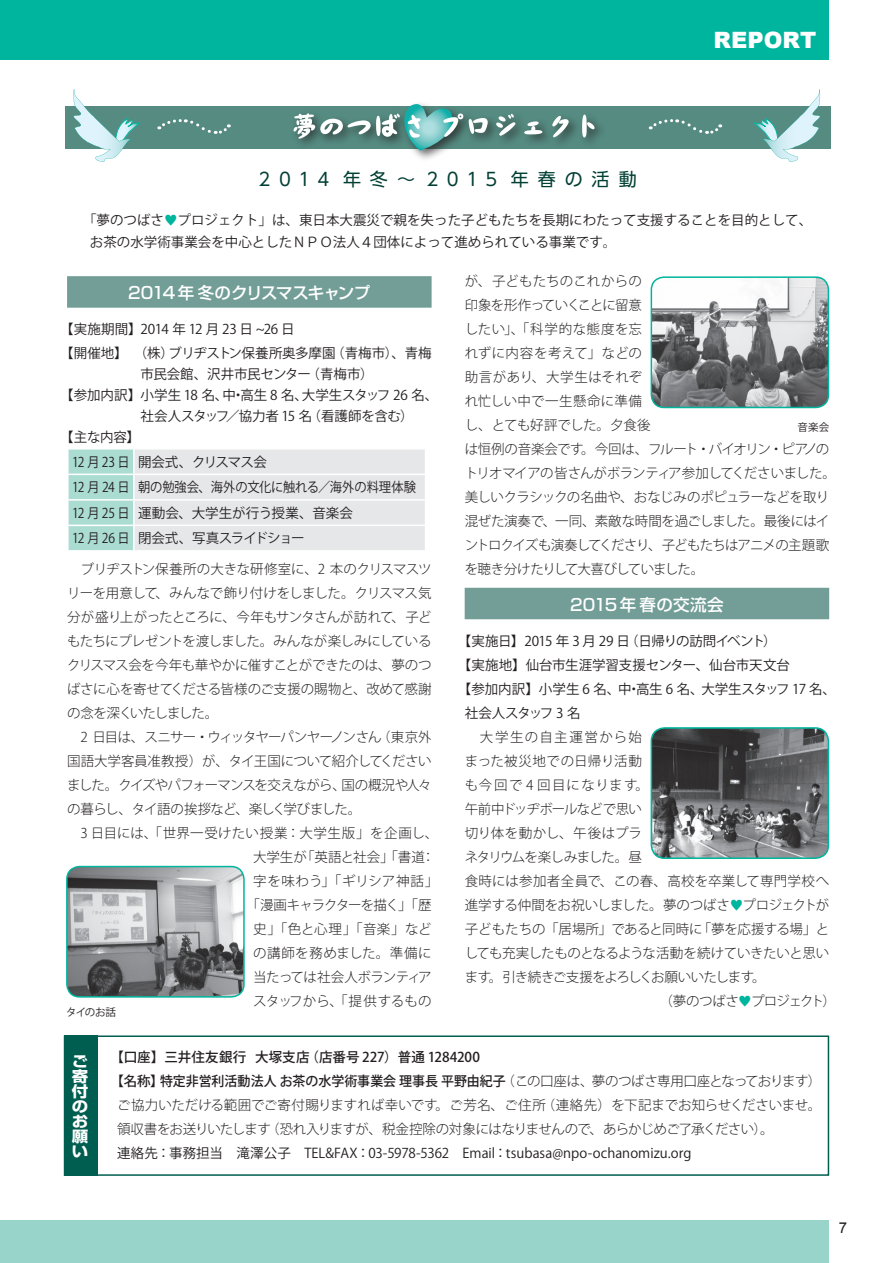
<style>
.page{position:relative;width:893px;height:1263px;background:#fff}
.page>*{position:absolute;margin:0;border:0;box-sizing:border-box;transform-origin:0 0}
.t1{font:900 22.5px "Arial";letter-spacing:.005em;color:#fff}
.t2{font:18px "UD Shin Go Pro";letter-spacing:.47em;color:#003f34}
.t3{font:500 16.5px "Shin Go Pro";letter-spacing:-.06em;color:#fff}
.t4{font:500 16.5px "Shin Go Pro";letter-spacing:.02em;color:#fff}
.t5{font:700 15px/15px "Shin Go Pro";color:#fff;text-align:justify;scale:1.1 1}
.t6{font:15px "Arial";color:#231f20}
.t7{font:300 13.5px/24px "Koz Go Pro";letter-spacing:-.03em;color:#231f20}
.t8{font:13.5px/22.5px "Koz Go Std";color:#231f20}
.t9{font:300 13.5px "Koz Go Std";letter-spacing:-.02em;color:#231f20}
.t10{font:13.5px/24px "Koz Go Pro";letter-spacing:-.015em;color:#231f20}
.t11{font:500 13.5px "Koz Go Std";color:#231f20}
.t12{font:13.5px/25.5px "Koz Go Pro";letter-spacing:-.015em;color:#231f20;scale:.9 1}
.t13{font:300 13.5px "Koz Go Pro";letter-spacing:-.065em;color:#231f20}
.t14{font:300 13.5px "Koz Go Std";letter-spacing:-.05em;color:#231f20}
.t15{font:300 13.5px "Koz Go Pro";letter-spacing:-.005em;color:#231f20}
.t16{font:300 13.5px "Koz Go Std";letter-spacing:-.065em;color:#231f20}
.t17{font:300 13.5px "Koz Go Pro";letter-spacing:.025em;color:#231f20}
.t18{font:13.5px "Koz Go Std";letter-spacing:-.04em;color:#231f20}
.t19{font:300 13.5px "Koz Go Std";letter-spacing:.015em;color:#231f20}
.t20{font:300 13.5px "Koz Go Pro";letter-spacing:-.07em;color:#231f20}
.t21{font:300 13.5px "Koz Go Std";letter-spacing:-.06em;color:#231f20}
.t22{font:300 13.5px "Koz Go Pro";letter-spacing:-.05em;color:#231f20}
.t23{font:300 13.5px "Koz Go Std";letter-spacing:-.04em;color:#231f20}
.t24{font:300 13.5px "Koz Go Pro";letter-spacing:.04em;color:#231f20}
.t25{font:300 13.5px "Koz Go Std";letter-spacing:.005em;color:#231f20}
.t26{font:300 13.5px "Koz Go Std";letter-spacing:.095em;color:#231f20}
.t27{font:300 13.5px "Koz Go Std";letter-spacing:.01em;color:#231f20}
.t28{font:300 13.5px "Koz Go Pro";letter-spacing:.035em;color:#231f20}
.t29{font:300 13.5px "Koz Go Std";letter-spacing:.1em;color:#231f20}
.t30{font:13.5px "Koz Go Std";letter-spacing:-.05em;color:#231f20}
.t31{font:10.5px "Koz Go Pro";letter-spacing:-.015em;color:#231f20}
.s1{color:#00b59d}
.s2{font-weight:300}
</style>
<div class="page">
<div style="left:0;top:0;width:829px;height:60px;background:#00b59d"></div>
<div style="left:0;top:1220px;width:829px;height:43px;background:#98d4c9"></div>
<div style="left:64px;top:1035px;width:765px;height:141px;border:2px solid #005e50"></div>
<div style="left:64px;top:1035px;width:33px;height:141px;background:#005e50"></div>
<div style="left:65px;top:106px;width:765px;height:43px;background:#558b81"></div>
<div style="left:290px;top:100px;width:316px;height:62px;background:#231f20;opacity:.7"></div>
<svg style="left:293px;top:104px;width:170px;height:47px"></svg>
<svg style="left:469px;top:118px;width:19px;height:16px"></svg>
<svg style="left:496px;top:114px;width:19px;height:22px"></svg>
<svg style="left:524px;top:121px;width:18px;height:13px"></svg>
<svg style="left:552px;top:116px;width:17px;height:21px"></svg>
<svg style="left:582px;top:115px;width:13px;height:22px"></svg>
<svg style="left:159px;top:119px;width:72px;height:15px"></svg>
<svg style="left:650px;top:119px;width:73px;height:15px"></svg>
<svg style="left:754px;top:89px;width:66px;height:73px"></svg>
<svg style="left:73px;top:89px;width:67px;height:73px"></svg>
<div style="left:465px;top:588px;width:364px;height:31px;background:#729e97"></div>
<div style="left:67px;top:276px;width:365px;height:32px;background:#729e97"></div>
<svg style="left:68px;top:449px;width:357px;height:101px;background:#dde6e6"></svg>
<img style="left:67px;top:866px;width:175px;height:129px">
<div style="left:66px;top:866px;width:179px;height:132px;border:2px solid #00b59d;border-radius:13px"></div>
<img style="left:651px;top:277px;width:177px;height:130px">
<div style="left:651px;top:276px;width:178px;height:132px;border:2px solid #00b59d;border-radius:13px"></div>
<img style="left:651px;top:728px;width:177px;height:130px">
<div style="left:651px;top:727px;width:178px;height:132px;border:2px solid #00b59d;border-radius:13px"></div>
<h1 class="t1" style="left:713px;top:23px;width:104px">REPORT</h1>
<h2 class="t2" style="left:259px;top:165px;width:380px">2014 年冬～ 2015 年春の活動</h2>
<p class="t8" style="left:90px;top:209px;width:724px;text-indent:-7px">「夢のつばさ<span class="s1">♥</span>プロジェクト」は、東日本大震災で親を失った子どもたちを長期にわたって支援することを目的として、お茶の水学術事業会を中心としたＮＰＯ法人４団体によって進められている事業です。</p>
<p class="t7" style="left:465px;top:269px;width:373px">が、子どもたちのこれからの<br>印象を形作っていくことに留意<br>したい」、「科学的な態度を忘<br>れずに内容を考えて」などの<br>助言があり、大学生はそれぞ<br>れ忙しい中で一生懸命に準備<br>し、とても好評でした。夕食後<br>は恒例の音楽会です。今回は、フルート・バイオリン・ピアノのトリオマイアの皆さんがボランティア参加してくださいました。美しいクラシックの名曲や、おなじみのポピュラーなどを取り混ぜた演奏で、一同、素敵な時間を過ごしました。最後にはイントロクイズも演奏してくださり、子どもたちはアニメの主題歌を聴き分けたりして大喜びしていました。</p>
<p class="t4" style="left:570px;top:591px;width:155px">2015年春の交流会</p>
<p class="t18" style="left:458px;top:632px;width:320px">【実施日】2015 年 3 月 29 日（日帰りの訪問イベント）</p>
<p class="t8" style="left:458px;top:654px;width:333px">【実施地】仙台市生涯学習支援センター、仙台市天文台</p>
<p class="t8" style="left:458px;top:678px;width:379px">【参加内訳】小学生 6 名、中・高生 6 名、大学生スタッフ 17 名、</p>
<p class="t30" style="left:465px;top:704px;width:117px">社会人スタッフ 3 名</p>
<p class="t29" style="left:465px;top:728px;width:179px">　大学生の自主運営から始</p>
<p class="t25" style="left:465px;top:752px;width:179px">まった被災地での日帰り活動</p>
<p class="t26" style="left:465px;top:776px;width:186px">も今回で 4 回目になります。</p>
<p class="t16" style="left:465px;top:800px;width:179px">午前中ドッヂボールなどで思い</p>
<p class="t27" style="left:465px;top:824px;width:179px">切り体を動かし、午後はプラ</p>
<p class="t16" style="left:465px;top:848px;width:179px">ネタリウムを楽しみました。昼</p>
<p class="t19" style="left:465px;top:872px;width:366px">食時には参加者全員で、この春、高校を卒業して専門学校へ</p>
<p class="t9" style="left:465px;top:896px;width:366px">進学する仲間をお祝いしました。夢のつばさ<span class="s1">♥</span>プロジェクトが</p>
<p class="t9" style="left:465px;top:920px;width:366px">子どもたちの「居場所」であると同時に「夢を応援する場」と</p>
<p class="t9" style="left:465px;top:944px;width:366px">しても充実したものとなるような活動を続けていきたいと思い</p>
<p class="t21" style="left:465px;top:968px;width:302px">ます。引き続きご支援をよろしくお願いいたします。</p>
<p class="t23" style="left:659px;top:992px;width:178px">（夢のつばさ<span class="s1">♥</span>プロジェクト）</p>
<p class="t3" style="left:128px;top:279px;width:244px">2014 年冬のクリスマスキャンプ</p>
<p class="t10" style="left:60px;top:318px;width:373px">【実施期間】2014 年 12 月 23 日 ~26 日<br>【開催地】（株）ブリヂストン保養所奥多摩園（青梅市）、青梅</p>
<p class="t10" style="left:141px;top:363px;width:234px">市民会館、沢井市民センター（青梅市）</p>
<p class="t10" style="left:60px;top:384px;width:379px">【参加内訳】小学生 18 名、中・高生 8 名、大学生スタッフ 26 名、</p>
<p class="t10" style="left:141px;top:405px;width:275px">社会人スタッフ／協力者 15 名（看護師を含む）</p>
<p class="t10" style="left:60px;top:426px;width:81px">【主な内容】</p>
<p class="t12" style="left:72px;top:449px;width:384px">12 月 23 日 開会式、クリスマス会<br>12 月 24 日 朝の勉強会、海外の文化に触れる／海外の料理体験<br>12 月 25 日 運動会、大学生が行う授業、音楽会<br>12 月 26 日 閉会式、写真スライドショー</p>
<p class="t7" style="left:67px;top:557px;width:366px">　ブリヂストン保養所の大きな研修室に、2 本のクリスマスツ</p>
<p class="t7" style="left:67px;top:581px;width:366px">リーを用意して、みんなで飾り付けをしました。クリスマス気</p>
<p class="t7" style="left:67px;top:605px;width:366px">分が盛り上がったところに、今年もサンタさんが訪れて、子ど</p>
<p class="t7" style="left:67px;top:629px;width:366px">もたちにプレゼントを渡しました。みんなが楽しみにしている</p>
<p class="t7" style="left:67px;top:653px;width:366px">クリスマス会を今年も華やかに催すことができたのは、夢のつ</p>
<p class="t7" style="left:67px;top:677px;width:366px">ばさに心を寄せてくださる皆様のご支援の賜物と、改めて感謝</p>
<p class="t20" style="left:67px;top:704px;width:153px">の念を深くいたしました。</p>
<p class="t13" style="left:67px;top:728px;width:366px">　2 日目は、スニサー・ウィッタヤーパンヤーノンさん（東京外</p>
<p class="t7" style="left:67px;top:749px;width:366px">国語大学客員准教授）が、タイ王国について紹介してください</p>
<p class="t13" style="left:67px;top:776px;width:366px">ました。クイズやパフォーマンスを交えながら、国の概況や人々</p>
<p class="t22" style="left:67px;top:800px;width:296px">の暮らし、タイ語の挨拶など、楽しく学びました。</p>
<p class="t17" style="left:67px;top:824px;width:373px">　3 日目には、「世界一受けたい授業：大学生版」を企画し、</p>
<p class="t15" style="left:253px;top:848px;width:183px">大学生が「英語と社会」「書道：</p>
<p class="t24" style="left:253px;top:872px;width:187px">字を味わう」「ギリシア神話」</p>
<p class="t20" style="left:246px;top:896px;width:187px">「漫画キャラクターを描く」「歴</p>
<p class="t7" style="left:253px;top:917px;width:180px">史」「色と心理」「音楽」など</p>
<p class="t28" style="left:253px;top:944px;width:180px">の講師を務めました。準備に</p>
<p class="t7" style="left:253px;top:965px;width:180px">当たっては社会人ボランティア</p>
<p class="t15" style="left:253px;top:992px;width:180px">スタッフから、「提供するもの</p>
<p class="t31" style="left:66px;top:1005px;width:51px">タイのお話</p>
<p class="t31" style="left:798px;top:420px;width:33px">音楽会</p>
<p class="t5" style="left:72px;top:1052px;width:16px">ご寄付のお願い</p>
<p class="t11" style="left:110px;top:1049px;width:371px">【口座】三井住友銀行 大塚支店（店番号 227）普通 1284200</p>
<p class="t11" style="left:110px;top:1073px;width:712px">【名称】特定非営利活動法人 お茶の水学術事業会 理事長 平野由紀子<span class="s2">（この口座は、夢のつばさ専用口座となっております）</span></p>
<p class="t9" style="left:117px;top:1097px;width:706px">ご協力いただける範囲でご寄付賜りますれば幸いです。ご芳名、ご住所（連絡先）を下記までお知らせくださいませ。</p>
<p class="t14" style="left:117px;top:1121px;width:658px">領収書をお送りいたします（恐れ入りますが、税金控除の対象にはなりませんので、あらかじめご了承ください）。</p>
<p class="t8" style="left:117px;top:1142px;width:576px">連絡先：事務担当　滝澤公子　TEL&amp;FAX：03-5978-5362　Email：tsubasa@npo-ochanomizu.org</p>
<p class="t6" style="left:839px;top:1218px;width:10px">7</p>
</div>
